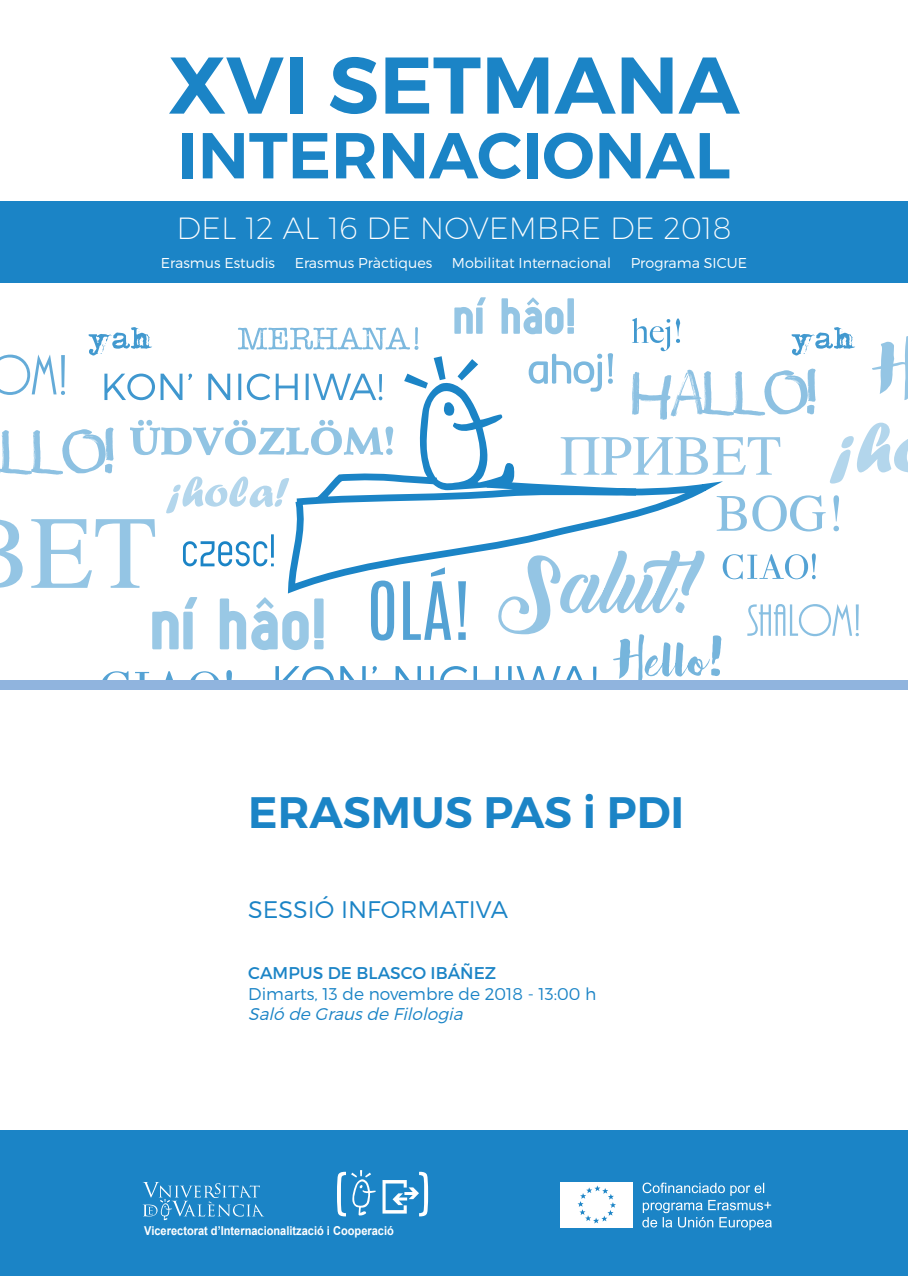
<style>
.page{position:relative;width:908px;height:1276px;background:#fff}
.page>*{position:absolute;margin:0;border:0;box-sizing:border-box;transform-origin:0 0}
.t1{font:600 80.2px "Montserrat";color:#1b84c6}
.t2{font:600 64.7px "Montserrat";color:#1b84c6}
.t3{font:600 44px "Montserrat";color:#1b84c6}
.t4{font:200 30.7px "Montserrat";color:#fff}
.t5{font:300 24px "Montserrat";color:#1b84c6}
.t6{font:300 17px "Montserrat";color:#1b84c6}
.t7{font:italic 300 17px "Montserrat";color:#1b84c6}
.t8{font:17px "Montserrat";color:#1b84c6}
.t9{font:300 14.3px "Montserrat";color:#fff}
.t10{font:700 12.3px "Arial";color:#fff;scale:.9 1}
</style>
<div class="page">
<div style="left:0;top:1130px;width:907px;height:146px;background:#1b84c6"></div>
<svg style="left:382px;top:1171px;width:46px;height:45px"></svg>
<svg style="left:337px;top:1170px;width:39px;height:46px"></svg>
<svg style="left:142px;top:1182px;width:122px;height:38px"></svg>
<svg style="left:642px;top:1182px;width:129px;height:48px"></svg>
<div style="left:560px;top:1181px;width:72px;height:46px;background:#fff"></div>
<svg style="left:577px;top:1185px;width:38px;height:38px"></svg>
<div style="left:0;top:202px;width:907px;height:81px;background:#1b84c6"></div>
<svg style="left:0;top:297px;width:907px;height:393px"></svg>
<h1 class="t1" style="left:168px;top:35px;width:572px">XVI SETMANA</h1>
<h2 class="t2" style="left:177px;top:115px;width:554px">INTERNACIONAL</h2>
<h3 class="t4" style="left:176px;top:209px;width:556px">DEL 12 AL 16 DE NOVEMBRE DE 2018</h3>
<p class="t9" style="left:161px;top:254px;width:116px">Erasmus Estudis</p>
<p class="t9" style="left:294px;top:254px;width:139px">Erasmus Pràctiques</p>
<p class="t9" style="left:451px;top:254px;width:161px">Mobilitat Internacional</p>
<p class="t9" style="left:630px;top:254px;width:118px">Programa SICUE</p>
<p class="t3" style="left:248px;top:785px;width:437px">ERASMUS PAS i PDI</p>
<p class="t5" style="left:248px;top:895px;width:261px">SESSIÓ INFORMATIVA</p>
<p class="t8" style="left:248px;top:962px;width:249px">CAMPUS DE BLASCO IBÁÑEZ</p>
<p class="t6" style="left:248px;top:983px;width:349px">Dimarts, 13 de novembre de 2018 - 13:00 h</p>
<p class="t7" style="left:248px;top:1003px;width:220px">Saló de Grausde Filologia</p>
<p class="t10" style="left:144px;top:1222px;width:279px">Vicerectorat d’Internacionalització i Cooperació</p>
</div>
